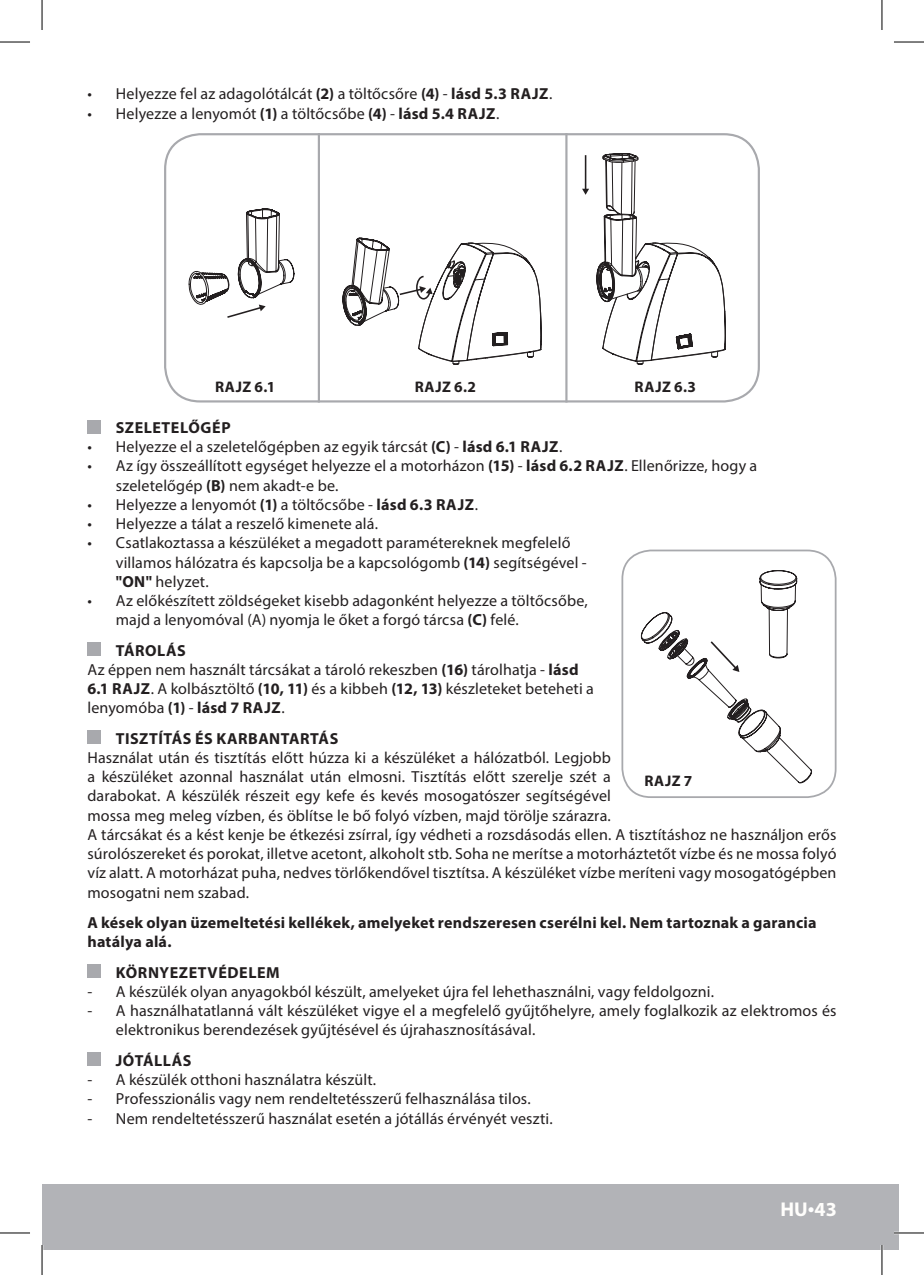
<style>
.page{position:relative;width:924px;height:1275px;background:#fff}
.page>*{position:absolute;margin:0;border:0;box-sizing:border-box;transform-origin:0 0}
.t1{font:700 20px "Myriad Pro";color:#fffefc}
.t2{font:16px/19.2px "Myriad Pro";letter-spacing:.01em;color:#231f20}
.t3{font:700 16px/19.2px "Myriad Pro";letter-spacing:.02em;color:#231f20}
.t4{font:700 15.4px "Myriad Pro";letter-spacing:.055em;color:#231f20}
.s1{font-weight:700}
.s2{font-weight:400;font-size:24px;color:#fff}
</style>
<div class="page">
<div style="left:42px;top:1184px;width:856px;height:66px;background:#b2b3b7"></div>
<div style="left:164px;top:133px;width:595px;height:269px;border:2px solid #a8a9ad;border-radius:35px"></div>
<hr style="left:317px;top:133px;width:3px;height:269px;background:#a8a9ad">
<hr style="left:565px;top:133px;width:2px;height:269px;background:#a8a9ad">
<svg style="left:582px;top:153px;width:143px;height:178px"></svg>
<svg style="left:491px;top:331px;width:259px;height:467px"></svg>
<svg style="left:189px;top:209px;width:352px;height:156px"></svg>
<div style="left:87px;top:420px;width:13px;height:13px;background:#a8a9ad"></div>
<div style="left:87px;top:642px;width:13px;height:13px;background:#a8a9ad"></div>
<div style="left:87px;top:731px;width:13px;height:13px;background:#a8a9ad"></div>
<div style="left:87px;top:964px;width:13px;height:13px;background:#a8a9ad"></div>
<div style="left:87px;top:1053px;width:13px;height:13px;background:#a8a9ad"></div>
<svg style="left:638px;top:570px;width:173px;height:213px"></svg>
<div style="left:621px;top:549px;width:215px;height:249px;border:2px solid #a8a9ad;border-radius:29px"></div>
<hr style="left:893px;top:1231px;width:30px;height:3px;background:#fff">
<hr style="left:880px;top:1245px;width:2px;height:30px;background:#fff">
<hr style="left:0;top:42px;width:30px;height:1px;background:#000">
<hr style="left:893px;top:42px;width:30px;height:1px;background:#000">
<hr style="left:0;top:1232px;width:30px;height:1px;background:#000">
<hr style="left:893px;top:1232px;width:30px;height:1px;background:#000">
<hr style="left:42px;top:0;width:1px;height:30px;background:#000">
<hr style="left:42px;top:1245px;width:1px;height:30px;background:#000">
<hr style="left:881px;top:0;width:1px;height:30px;background:#000">
<hr style="left:881px;top:1245px;width:1px;height:30px;background:#000">
<p class="t2" style="left:87px;top:84px;width:466px">• Helyezze fel az adagolótálcát <span class="s1">(2)</span> a töltőcsőre <span class="s1">(4)</span> - <span class="s1">lásd 5.3 RAJZ</span>.</p>
<p class="t2" style="left:87px;top:103px;width:413px">• Helyezze a lenyomót <span class="s1">(1)</span> a töltőcsőbe <span class="s1">(4)</span> - <span class="s1">lásd 5.4 RAJZ</span>.</p>
<p class="t4" style="left:215px;top:377px;width:62px">RAJZ 6.1</p>
<p class="t4" style="left:414px;top:377px;width:63px">RAJZ 6.2</p>
<p class="t4" style="left:634px;top:377px;width:63px">RAJZ 6.3</p>
<p class="t3" style="left:116px;top:417px;width:116px">SZELETELŐGÉP</p>
<p class="t2" style="left:87px;top:437px;width:476px">• Helyezze el a szeletelőgépben az egyik tárcsát <span class="s1">(C)</span> - <span class="s1">lásd 6.1 RAJZ</span>.</p>
<p class="t2" style="left:116px;top:456px;width:642px;text-indent:-28px">• Az így összeállított egységet helyezze el a motorházon <span class="s1">(15)</span> - <span class="s1">lásd 6.2 RAJZ</span>. Ellenőrizze, hogy a szeletelőgép <span class="s1">(B)</span> nem akadt-e be.</p>
<p class="t2" style="left:87px;top:495px;width:392px">• Helyezze a lenyomót <span class="s1">(1)</span> a töltőcsőbe - <span class="s1">lásd 6.3 RAJZ</span>.</p>
<p class="t2" style="left:87px;top:514px;width:292px">• Helyezze a tálat a reszelő kimenete alá.</p>
<p class="t2" style="left:116px;top:533px;width:472px;text-indent:-28px">• Csatlakoztassa a készüléket a megadott paramétereknek megfelelő villamos hálózatra és kapcsolja be a kapcsológomb <span class="s1">(14)</span> segítségével - <span class="s1">"ON"</span> helyzet.</p>
<p class="t2" style="left:116px;top:591px;width:473px;text-indent:-28px">• Az előkészített zöldségeket kisebb adagonként helyezze a töltőcsőbe, majd a lenyomóval (A) nyomja le őket a forgó tárcsa <span class="s1">(C)</span> felé.</p>
<p class="t2" style="left:87px;top:640px;width:507px;text-indent:28px"><span class="s1">TÁROLÁS<br></span>Az éppen nem használt tárcsákat a tároló rekeszben <span class="s1">(16)</span> tárolhatja - <span class="s1">lásd 6.1 RAJZ</span>. A kolbásztöltő <span class="s1">(10, 11)</span> és a kibbeh <span class="s1">(12, 13)</span> készleteket beteheti a lenyomóba <span class="s1">(1)</span> - <span class="s1">lásd 7 RAJZ</span>.</p>
<p class="t3" style="left:116px;top:728px;width:224px">TISZTÍTÁS ÉS KARBANTARTÁS</p>
<p class="t2" style="left:87px;top:748px;width:750px">Használat után és tisztítás előtt húzza ki a készüléket a hálózatból. Legjobb<br>a készüléket azonnal használat után elmosni. Tisztítás előtt szerelje szét a<br>darabokat. A készülék részeit egy kefe és kevés mosogatószer segítségével<br>mossa meg meleg vízben, és öblítse le bő folyó vízben, majd törölje szárazra.<br>A tárcsákat és a kést kenje be étkezési zsírral, így védheti a rozsdásodás ellen. A tisztításhoz ne használjon erős súrolószereket és porokat, illetve acetont, alkoholt stb. Soha ne merítse a motorháztetőt vízbe és ne mossa folyó víz alatt. A motorházat puha, nedves törlőkendővel tisztítsa. A készüléket vízbe meríteni vagy mosogatógépben mosogatni nem szabad.</p>
<p class="t3" style="left:87px;top:912px;width:730px">A kések olyan üzemeltetési kellékek, amelyeket rendszeresen cserélni kel. Nem tartoznak a garancia hatálya alá.</p>
<p class="t3" style="left:116px;top:962px;width:165px">KÖRNYEZETVÉDELEM</p>
<p class="t2" style="left:87px;top:981px;width:627px">- A készülék olyan anyagokból készült, amelyeket újra fel lehethasználni, vagy feldolgozni.</p>
<p class="t2" style="left:116px;top:1001px;width:721px;text-indent:-28px">- A használhatatlanná vált készüléket vigye el a megfelelő gyűjtőhelyre, amely foglalkozik az elektromos és elektronikus berendezések gyűjtésével és újrahasznosításával.</p>
<p class="t3" style="left:116px;top:1050px;width:77px">JÓTÁLLÁS</p>
<p class="t2" style="left:87px;top:1070px;width:290px">- A készülék otthoni használatra készült.</p>
<p class="t2" style="left:87px;top:1089px;width:444px">- Professzionális vagy nem rendeltetésszerű felhasználása tilos.</p>
<p class="t2" style="left:87px;top:1108px;width:466px">- Nem rendeltetésszerű használat esetén a jótállás érvényét veszti.</p>
<p class="t4" style="left:644px;top:770px;width:50px">RAJZ 7</p>
<p class="t1" style="left:780px;top:1196px;width:58px">HU<span class="s2">•</span>43</p>
</div>
